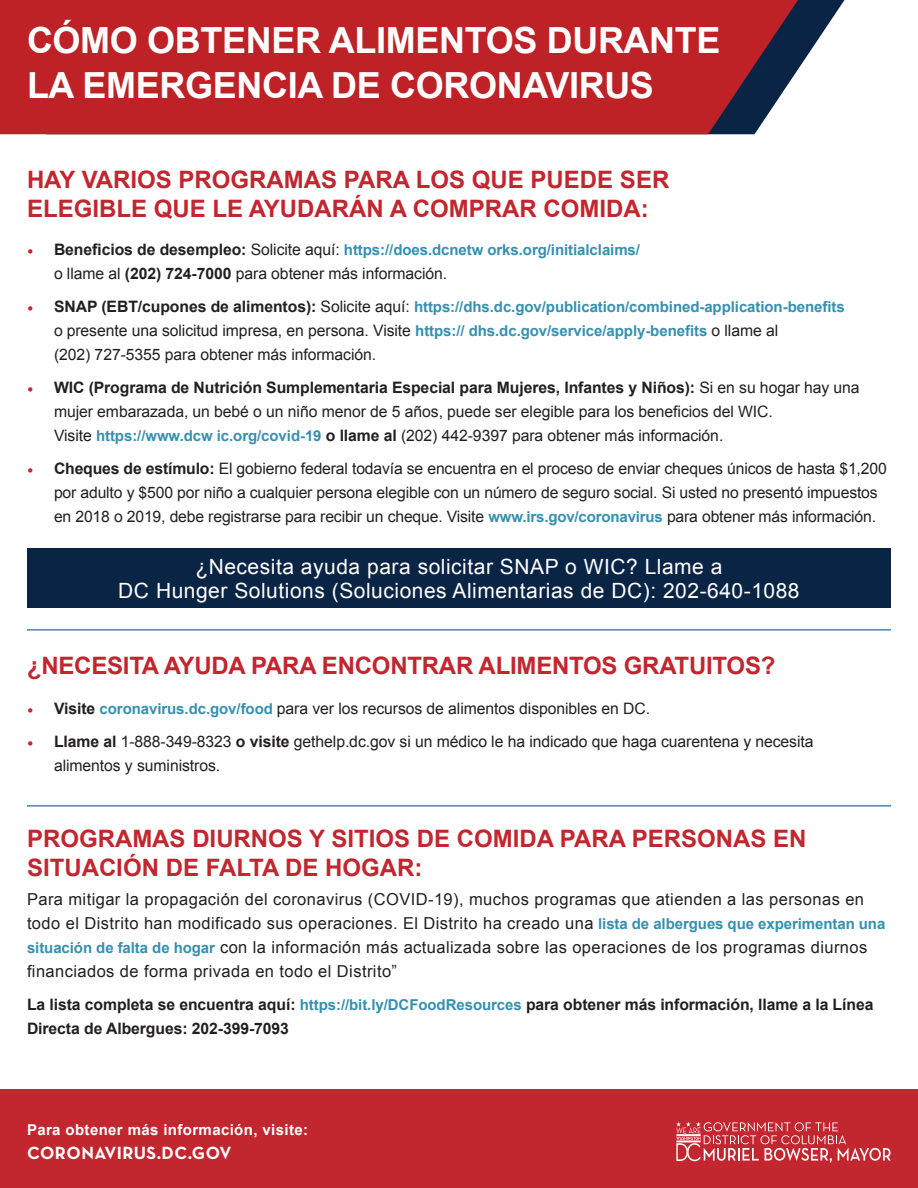
<style>
.page{position:relative;width:918px;height:1188px;background:#fff}
.page>*{position:absolute;margin:0;border:0;box-sizing:border-box;transform-origin:0 0}
.t1{font:700 36px/45px "Arial";letter-spacing:-.01em;color:#fff}
.t2{font:700 24px/28.8px "Arial";color:#c2262e}
.t3{font:21px/24px "Arial";letter-spacing:.025em;color:#fff;text-align:center}
.t4{font:700 18px "Neutra Text";letter-spacing:.025em;color:#fff}
.t5{font:16.5px/24px "Arial";letter-spacing:.025em;color:#231f20}
.t6{font:15.75px/24px "Arial";letter-spacing:-.005em;color:#231f20}
.t7{font:700 15.75px/24px "Arial";letter-spacing:-.005em;color:#231f20}
.t8{font:700 15px "Arial";letter-spacing:-.005em;color:#3590af}
.t9{font:700 15px "Arial";letter-spacing:.025em;color:#fff}
.s1{font-family:"Minion Pro";font-weight:400;font-size:16.5px;color:#c2262e}
.s2{font-size:15.75px;color:#231f20}
.s3{font-weight:400;font-size:15.75px;color:#231f20}
.s4{font-weight:700}
.s5{font-weight:700;font-size:15px;color:#3590af}
.s6{font-family:"Minion Pro";font-size:16.5px;color:#c2262e}
.s7{font-size:15px;color:#3590af}
</style>
<div class="page">
<div style="left:0;top:1089px;width:918px;height:99px;background:#c2262e"></div>
<svg style="left:798px;top:0;width:47px;height:70px"></svg>
<div style="left:0;top:0;width:798px;height:134px;background:#be2126"></div>
<svg style="left:676px;top:1122px;width:215px;height:41px"></svg>
<div style="left:27px;top:548px;width:864px;height:60px;background:#0a2445"></div>
<hr style="left:27px;top:629px;width:864px;height:2px;background:#3590af">
<hr style="left:27px;top:805px;width:864px;height:2px;background:#3590af">
<p class="t1" style="left:27px;top:20px;width:695px">CÓMO OBTENER ALIMENTOS DURANTE<br>LA EMERGENCIA DE CORONAVIRUS</p>
<p class="t2" style="left:27px;top:166px;width:644px">HAY VARIOS PROGRAMAS PARA LOS QUE PUEDE SER<br>ELEGIBLE QUE LE AYUDARÁN A COMPRAR COMIDA:</p>
<p class="t8" style="left:27px;top:239px;width:615px"><span class="s1">•</span> <span class="s2">Beneficios de desempleo:</span> <span class="s3">Solicite aquí:</span> https://does.dcnetw orks.org/initialclaims/</p>
<p class="t6" style="left:54px;top:261px;width:395px">o llame al <span class="s4">(202) 724-7000</span> para obtener más información.</p>
<p class="t8" style="left:27px;top:296px;width:819px"><span class="s1">•</span> <span class="s2">SNAP (EBT/cupones de alimentos):</span> <span class="s3">Solicite aquí:</span> https://dhs.dc.gov/publication/combined-application-benefits</p>
<p class="t6" style="left:54px;top:318px;width:726px">o presente una solicitud impresa, en persona. Visite <span class="s5">https:// dhs.dc.gov/service/apply-benefits</span> o llame al (202) 727-5355 para obtener más información.</p>
<p class="t6" style="left:54px;top:375px;width:807px;text-indent:-27px"><span class="s6">•</span> <span class="s4">WIC (Programa de Nutrición Sumplementaria Especial para Mujeres, Infantes y Niños):</span> Si en su hogar hay una mujer embarazada, un bebé o un niño menor de 5 años, puede ser elegible para los beneficios del WIC.<br>Visite <span class="s5">https://www.dcw ic.org/covid-19</span> <span class="s4">o llame al</span> (202) 442-9397 para obtener más información.</p>
<p class="t6" style="left:54px;top:456px;width:834px;text-indent:-27px"><span class="s6">•</span> <span class="s4">Cheques de estímulo:</span> El gobierno federal todavía se encuentra en el proceso de enviar cheques únicos de hasta $1,200 por adulto y $500 por niño a cualquier persona elegible con un número de seguro social. Si usted no presentó impuestos en 2018 o 2019, debe registrarse para recibir un cheque. Visite <span class="s5">www.irs.gov/coronavirus</span> para obtener más información.</p>
<p class="t3" style="left:118px;top:555px;width:683px">¿Necesita ayuda para solicitar SNAP o WIC? Llame a<br>DC Hunger Solutions (Soluciones Alimentarias de DC): 202-640-1088</p>
<p class="t2" style="left:27px;top:652px;width:750px">¿NECESITA AYUDA PARA ENCONTRAR ALIMENTOS GRATUITOS?</p>
<p class="t6" style="left:27px;top:697px;width:625px"><span class="s6">•</span> <span class="s4">Visite</span> <span class="s5">coronavirus.dc.gov/food</span> para ver los recursos de alimentos disponibles en DC.</p>
<p class="t6" style="left:54px;top:730px;width:761px;text-indent:-27px"><span class="s6">•</span> <span class="s4">Llame al</span> 1-888-349-8323 <span class="s4">o visite</span> gethelp.dc.gov si un médico le ha indicado que haga cuarentena y necesita alimentos y suministros.</p>
<p class="t2" style="left:27px;top:825px;width:781px">PROGRAMAS DIURNOS Y SITIOS DE COMIDA PARA PERSONAS EN<br>SITUACIÓN DE FALTA DE HOGAR:</p>
<p class="t5" style="left:27px;top:887px;width:860px">Para mitigar la propagación del coronavirus (COVID-19), muchos programas que atienden a las personas en todo el Distrito han modificado sus operaciones. El Distrito ha creado una <span class="s5">lista de albergues que experimentan una situación de falta de hogar</span> con la información más actualizada sobre las operaciones de los programas diurnos financiados de forma privada en todo el Distrito”</p>
<p class="t7" style="left:27px;top:993px;width:848px">La lista completa se encuentra aquí: <span class="s7">https://bit.ly/DCFoodResources</span> para obtener más información, llame a la Línea<br>Directa de Albergues: 202-399-7093</p>
<p class="t9" style="left:27px;top:1120px;width:283px">Para obtener más información, visite:</p>
<p class="t4" style="left:27px;top:1142px;width:206px">CORONAVIRUS.DC.GOV</p>
</div>
